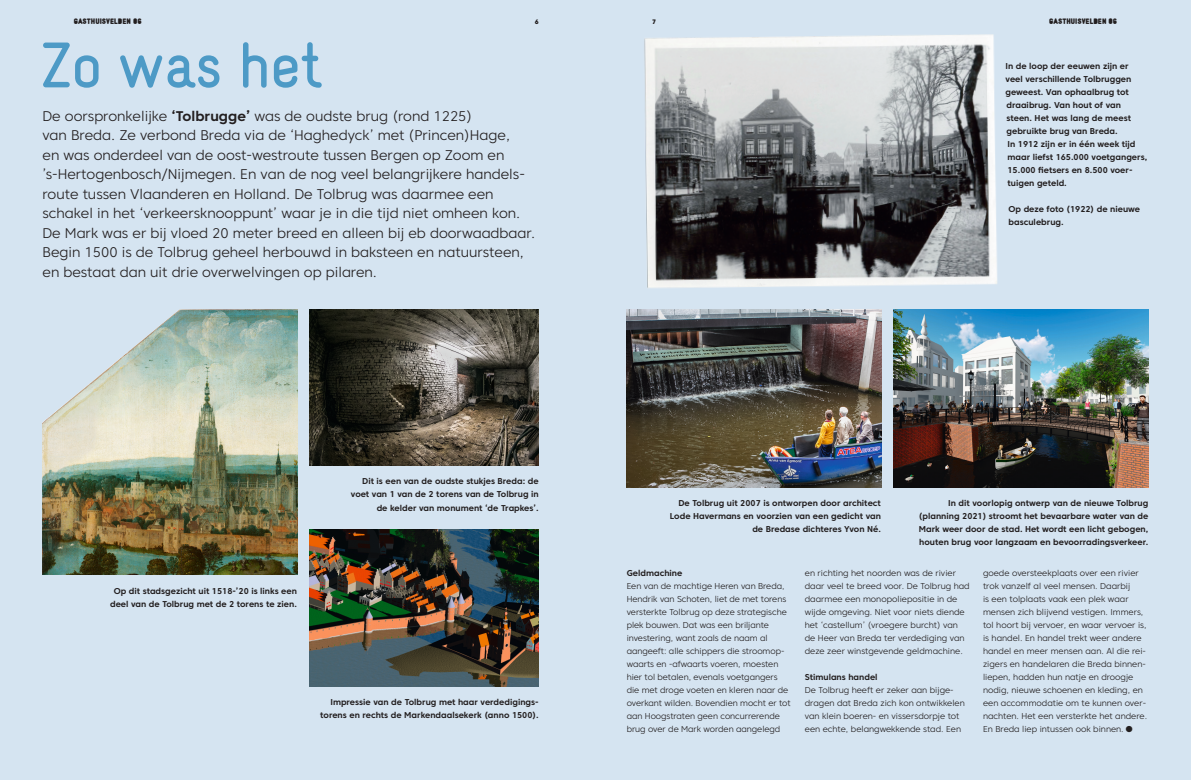
<style>
.page{position:relative;width:1191px;height:780px;background:#fff}
.page>*{position:absolute;margin:0;border:0;box-sizing:border-box;transform-origin:0 0}
.Streamer_zwart_14_19{font:56px "Naiv Bold Text";letter-spacing:-.01em;color:#4d9ac6}
.brood_8_5_13{font:300 27px "Core Sans C 35";color:#231f20}
.Streamer_zwart_14_19-2{font:300 14px/19.5px "Core Sans C 35";color:#231f20}
.brood_8_5_13-2{font:300 8.5px/13px "Core Sans C 35";color:#231f20}
.brood_8_5_13-3{font:700 8.5px/13px "Core Sans C 65";color:#231f20;text-align:right}
.Tussenkopje_zwart{font:700 8.5px "Core Sans C 65";color:#231f20}
.t1{font:900 7px "Naiv";color:#231f20}
.t2{font:800 6.5px "Core Sans C 85";color:#231f20}
.s1{font-family:"Core Sans C 65";font-weight:700}
</style>
<div class="page">
<div style="left:595px;top:0;width:596px;height:780px;background:#d5e4f1"></div>
<div style="left:0;top:0;width:595px;height:780px;background:#d5e4f1"></div>
<img style="left:626px;top:309px;width:255px;height:178px">
<img style="left:894px;top:309px;width:254px;height:178px">
<img style="left:310px;top:530px;width:229px;height:156px">
<img style="left:310px;top:309px;width:229px;height:156px">
<img style="left:644px;top:34px;width:353px;height:254px">
<img style="left:43px;top:309px;width:254px;height:265px">
<p class="t1" style="left:74px;top:17px;width:70px">GASTHUISVELDEN 06</p>
<p class="t2" style="left:535px;top:17px;width:5px">6</p>
<p class="t2" style="left:652px;top:17px;width:5px">7</p>
<p class="t1" style="left:1049px;top:17px;width:70px">GASTHUISVELDEN 06</p>
<p class="Streamer_zwart_14_19" style="left:41px;top:29px;width:283px">Zo was het</p>
<p class="Streamer_zwart_14_19-2" style="left:43px;top:106px;width:431px">De oorspronkelijke <span class="s1">‘Tolbrugge’</span> was de oudste brug (rond 1225)</p>
<p class="Streamer_zwart_14_19-2" style="left:43px;top:125px;width:494px">van Breda. Ze verbond Breda via de ‘Haghedyck’ met (Princen)Hage,<br>en was onderdeel van de oost-westroute tussen Bergen op Zoom en ’s-Hertogenbosch/Nijmegen. En van de nog veel belangrijkere handels&shy;route tussen Vlaanderen en Holland. De Tolbrug was daarmee een schakel in het ‘verkeersknooppunt’ waar je in die tijd niet omheen kon.<br>De Mark was er bij vloed 20 meter breed en alleen bij eb doorwaadbaar.<br>Begin 1500 is de Tolbrug geheel herbouwd in baksteen en natuursteen, en bestaat dan uit drie overwelvingen op pilaren.</p>
<p class="brood_8_5_13-3" style="left:110px;top:584px;width:188px;text-align:center">Op dit stadsgezicht uit 1518-’20 is links een deel van de Tolbrug met de 2 torens te zien.</p>
<p class="brood_8_5_13-3" style="left:351px;top:475px;width:189px">Dit is een van de oudste stukjes Breda: de voet van 1 van de 2 torens van de Tolbrug in de kelder van monument ‘de Trapkes’.</p>
<p class="brood_8_5_13-3" style="left:320px;top:695px;width:220px">Impressie van de Tolbrug met haar verdedigings-- torens en rechts de Markendaalsekerk (anno 1500).</p>
<p class="brood_8_5_13-3" style="left:1005px;top:59px;width:127px;text-align:left">In de loop der eeuwen zijn er veel verschillende Tolbruggen geweest. Van ophaalbrug tot draaibrug. Van hout of van steen. Het was lang de meest gebruikte brug van Breda.</p>
<p class="brood_8_5_13-3" style="left:1007px;top:137px;width:141px;text-align:left">In 1912 zijn er in één week tijd maar liefst 165.000 voetgangers,<br>15.000 fietsers en 8.500 voer&shy;tuigen geteld.</p>
<p class="brood_8_5_13-3" style="left:1008px;top:202px;width:133px;text-align:left">Op deze foto (1922) de nieuwe basculebrug.</p>
<p class="brood_8_5_13-3" style="left:670px;top:497px;width:212px">De Tolbrug uit 2007 is ontworpen door architect<br>Lode Havermans en voorzien van een gedicht van de Bredase dichteres Yvon Né.</p>
<p class="Tussenkopje_zwart" style="left:626px;top:567px;width:57px">Geldmachine</p>
<p class="brood_8_5_13-2" style="left:626px;top:579px;width:165px">Een van de machtige Heren van Breda, Hendrik van Schoten, liet de met torens versterkte Tolbrug op deze strategische plek bouwen. Dat was een briljante investering, want zoals de naam al aangeeft: alle schippers die stroomop&shy;waarts en -afwaarts voeren, moesten hier tol betalen, evenals voetgangers die met droge voeten en kleren naar de overkant wilden. Bovendien mocht er tot aan Hoogstraten geen concurrerende brug over de Mark worden aangelegd</p>
<p class="brood_8_5_13-3" style="left:918px;top:497px;width:231px;text-align:justify;text-indent:29px">In dit voorlopig ontwerp van de nieuwe Tolbrug (planning 2021) stroomt het bevaarbare water van de Mark weer door de stad. Het wordt een licht gebogen, houten brug voor langzaam en bevoorradingsverkeer.</p>
<p class="brood_8_5_13-2" style="left:805px;top:566px;width:166px">en richting het noorden was de rivier daar veel te breed voor. De Tolbrug had daarmee een monopoliepositie in de wijde omgeving. Niet voor niets diende het ‘castellum’ (vroegere burcht) van de Heer van Breda ter verdediging van deze zeer winstgevende geldmachine.</p>
<p class="Tussenkopje_zwart" style="left:805px;top:671px;width:74px">Stimulans handel</p>
<p class="brood_8_5_13-2" style="left:805px;top:683px;width:161px">De Tolbrug heeft er zeker aan bijge&shy;dragen dat Breda zich kon ontwikkelen van klein boeren- en vissersdorpje tot een echte, belangwekkende stad. Een</p>
<p class="brood_8_5_13-2" style="left:983px;top:566px;width:166px">goede oversteekplaats over een rivier trok vanzelf al veel mensen. Daarbij<br>is een tolplaats vaak een plek waar mensen zich blijvend vestigen. Immers, tol hoort bij vervoer, en waar vervoer is, is handel. En handel trekt weer andere handel en meer mensen aan. Al die rei&shy;zigers en handelaren die Breda binnen&shy;liepen, hadden hun natje en droogje nodig, nieuwe schoenen en kleding, en een accommodatie om te kunnen over&shy;nachten. Het een versterkte het andere.<br>En Breda liep intussen ook binnen.</p>
<p class="brood_8_5_13" style="left:1123px;top:711px;width:12px">•</p>
</div>
